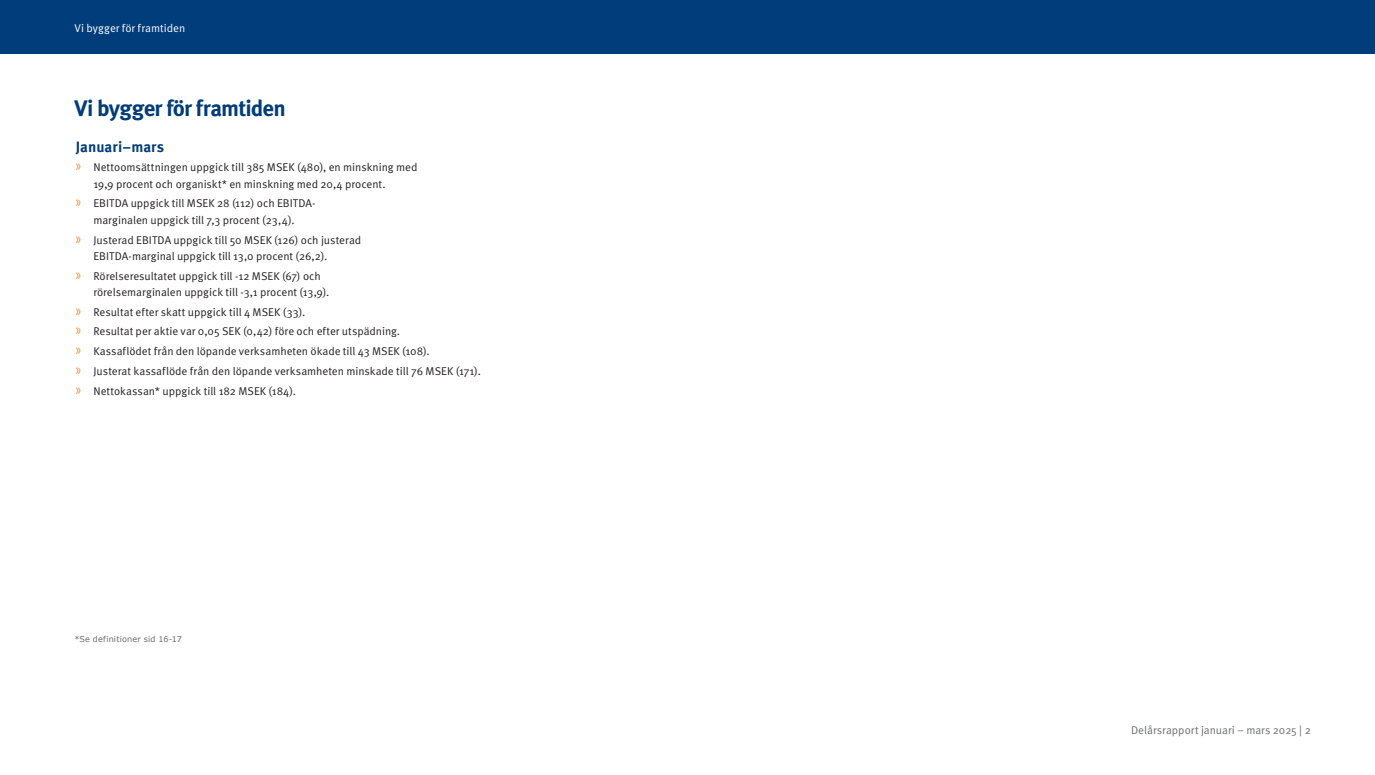
<style>
.page{position:relative;width:1375px;height:775px;background:#fff}
.page>*{position:absolute;margin:0;border:0;box-sizing:border-box;transform-origin:0 0}
.Heading_2{font:700 22.5px "Meta OT";letter-spacing:-.03em;color:#013c7b}
.Heading_2-2{font:700 15px "Meta OT";letter-spacing:.005em;color:#013c7b}
.t1{font:11.25px/16.2px "Meta OT Norm";color:#231f20}
.t2{font:11.25px "Meta OT Norm";letter-spacing:-.005em;color:#6c6d70}
.Body{font:11.25px "Meta OT Norm";color:#fff}
.Image_byline{font:8.12px "Verdana";letter-spacing:.015em;color:#6c6d70}
.s1{font-family:"Myriad Pro";font-size:16.88px;color:#f58520}
</style>
<div class="page">
<div style="left:0;top:0;width:1375px;height:54px;background:#013c7b"></div>
<p class="Body" style="left:74px;top:21px;width:112px">Vi bygger för framtiden</p>
<p class="Heading_2" style="left:74px;top:95px;width:213px">Vi bygger för framtiden</p>
<p class="Heading_2-2" style="left:76px;top:138px;width:90px">Januari–mars</p>
<p class="t1" style="left:93px;top:160px;width:326px;text-indent:-18px"><span class="s1">»</span> Nettoomsättningen uppgick till 385 MSEK (480), en minskning med<br>19,9 procent och organiskt* en minskning med 20,4 procent.</p>
<p class="t1" style="left:76px;top:196px;width:242px;text-align:center"><span class="s1">»</span> EBITDA uppgick till MSEK 28 (112) och EBITDA&shy;marginalen uppgick till 7,3 procent (23,4).</p>
<p class="t1" style="left:93px;top:232px;width:269px;text-indent:-18px"><span class="s1">»</span> Justerad EBITDA uppgick till 50 MSEK (126) och justerad<br>EBITDA-marginal uppgick till 13,0 procent (26,2).</p>
<p class="t1" style="left:93px;top:268px;width:237px;text-indent:-18px"><span class="s1">»</span> Rörelseresultatet uppgick till -12 MSEK (67) och rörelsemarginalen uppgick till -3,1 procent (13,9).</p>
<p class="t1" style="left:76px;top:304px;width:231px"><span class="s1">»</span> Resultat efter skatt uppgick till 4 MSEK (33).</p>
<p class="t1" style="left:76px;top:324px;width:326px"><span class="s1">»</span> Resultat per aktie var 0,05 SEK (0,42) före och efter utspädning.</p>
<p class="t1" style="left:76px;top:343px;width:356px"><span class="s1">»</span> Kassaflödet från den löpande verksamheten ökade till 43 MSEK (108).</p>
<p class="t1" style="left:76px;top:363px;width:407px"><span class="s1">»</span> Justerat kassaflöde från den löpande verksamheten minskade till 76 MSEK (171).</p>
<p class="t1" style="left:76px;top:383px;width:222px"><span class="s1">»</span> Nettokassan* uppgick till 182 MSEK (184).</p>
<p class="Image_byline" style="left:74px;top:634px;width:109px">*Se definitioner sid 16-17</p>
<p class="t2" style="left:1131px;top:723px;width:181px">Delårsrapport januari – mars 2025 | 2</p>
</div>
